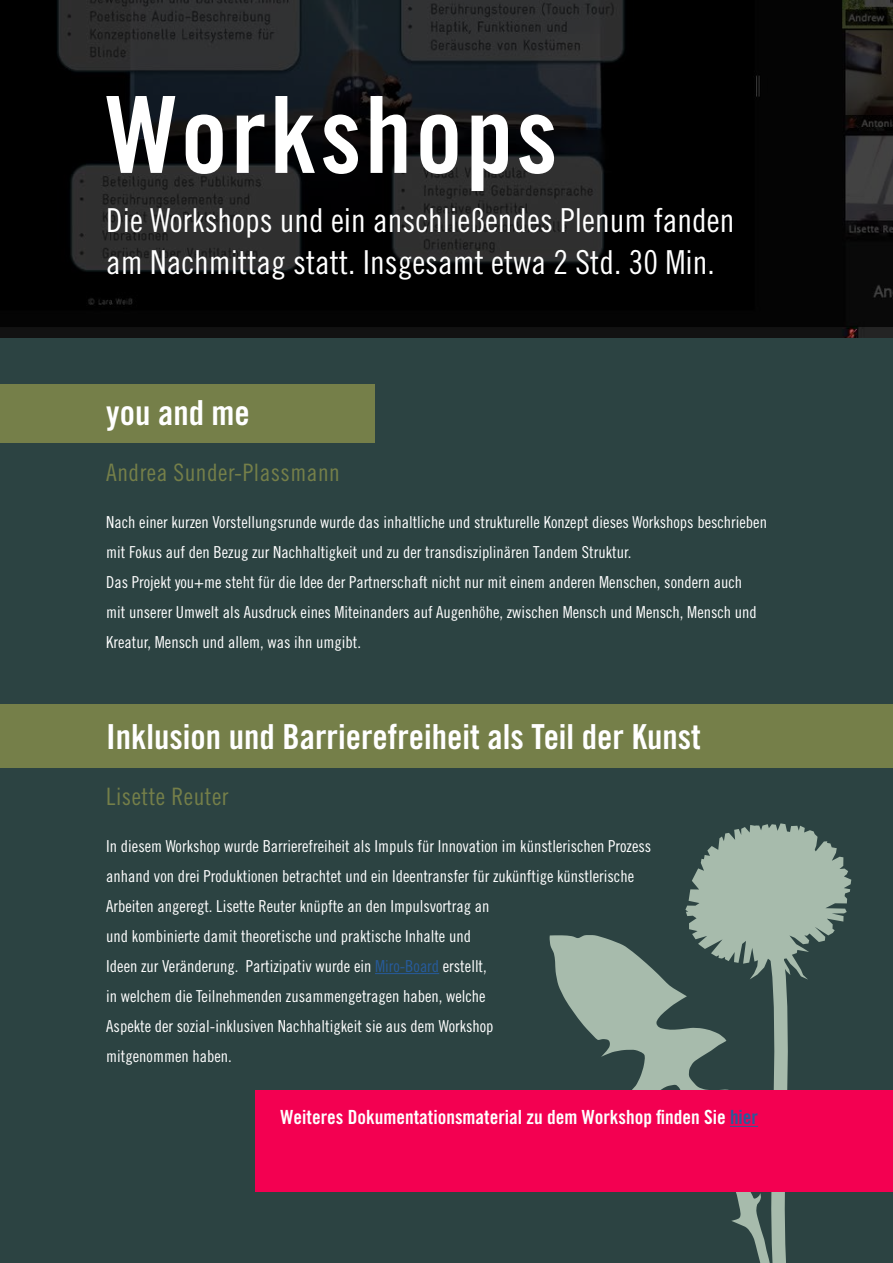
<style>
.page{position:relative;width:893px;height:1263px;background:#fff}
.page>*{position:absolute;margin:0;border:0;box-sizing:border-box;transform-origin:0 0}
.t1{font:106.5px "Trade Gothic LT Std Bd Cn 20";letter-spacing:.03em;color:#fff}
.t2{font:34.5px "Trade Gothic LT Std Bd Cn 20";color:#fff}
.t3{font:33px/42px "Trade Gothic LT Std Cn 18";color:#fff}
.t4{font:24px "Trade Gothic LT Std Cn 18";letter-spacing:.02em;color:#757f49}
.t5{font:19.5px "Trade Gothic LT Std Bd Cn 20";color:#fff}
.t6{font:16.5px/30px "Trade Gothic LT Std Cn 18";color:#fff}
.s1{color:#275b9b}
</style>
<div class="page">
<div style="left:0;top:338px;width:893px;height:925px;background:#2c4342"></div>
<div style="left:0;top:327px;width:893px;height:11px;background:#121212"></div>
<svg style="left:0;top:0;width:893px;height:327px;background:#111112"></svg>
<div style="left:0;top:384px;width:374px;height:58px;background:#757f49"></div>
<div style="left:0;top:704px;width:893px;height:64px;background:#757f49"></div>
<hr style="left:375px;top:973px;width:64px;height:1px;background:#275b9b">
<svg style="left:550px;top:935px;width:135px;height:328px;background:#5c726c"></svg>
<div style="left:255px;top:1090px;width:638px;height:102px;background:#f30051"></div>
<svg style="left:685px;top:823px;width:166px;height:440px"></svg>
<h1 class="t1" style="left:106px;top:70px;width:453px">Workshops</h1>
<h3 class="t3" style="left:106px;top:199px;width:629px">Die Workshops und ein anschließendes Plenum fanden am Nachmittag statt. Insgesamt etwa 2 Std. 30 Min.</h3>
<h2 class="t2" style="left:106px;top:392px;width:145px">you and me</h2>
<h3 class="t4" style="left:106px;top:458px;width:235px">Andrea Sunder-Plassmann</h3>
<p class="t6" style="left:106px;top:507px;width:662px">Nach einer kurzen Vorstellungsrunde wurde das inhaltliche und strukturelle Konzept dieses Workshops beschrieben mit Fokus auf den Bezug zur Nachhaltigkeit und zu der transdisziplinären Tandem Struktur.<br>Das Projekt you+me steht für die Idee der Partnerschaft nicht nur mit einem anderen Menschen, sondern auch<br>mit unserer Umwelt als Ausdruck eines Miteinanders auf Augenhöhe, zwischen Mensch und Mensch, Mensch und Kreatur, Mensch und allem, was ihn umgibt.</p>
<h2 class="t2" style="left:106px;top:716px;width:596px">Inklusion und Barrierefreiheit als Teil der Kunst</h2>
<h3 class="t4" style="left:106px;top:782px;width:124px">Lisette Reuter</h3>
<p class="t6" style="left:106px;top:831px;width:546px">In diesem Workshop wurde Barrierefreiheit als Impuls für Innovation im künstlerischen Prozess anhand von drei Produktionen betrachtet und ein Ideentransfer für zukünftige künstlerische Arbeiten angeregt. Lisette Reuter knüpfte an den Impulsvortrag an<br>und kombinierte damit theoretische und praktische Inhalte und<br>Ideen zur Veränderung. Partizipativ wurde ein <span class="s1">Miro-Board</span> erstellt,<br>in welchem die Teilnehmenden zusammengetragen haben, welche<br>Aspekte der sozial-inklusiven Nachhaltigkeit sie aus dem Workshop<br>mitgenommen haben.</p>
<p class="t5" style="left:281px;top:1105px;width:479px">Weiteres Dokumentationsmaterial zu dem Workshop finden Sie <span class="s1">hier</span></p>
</div>
